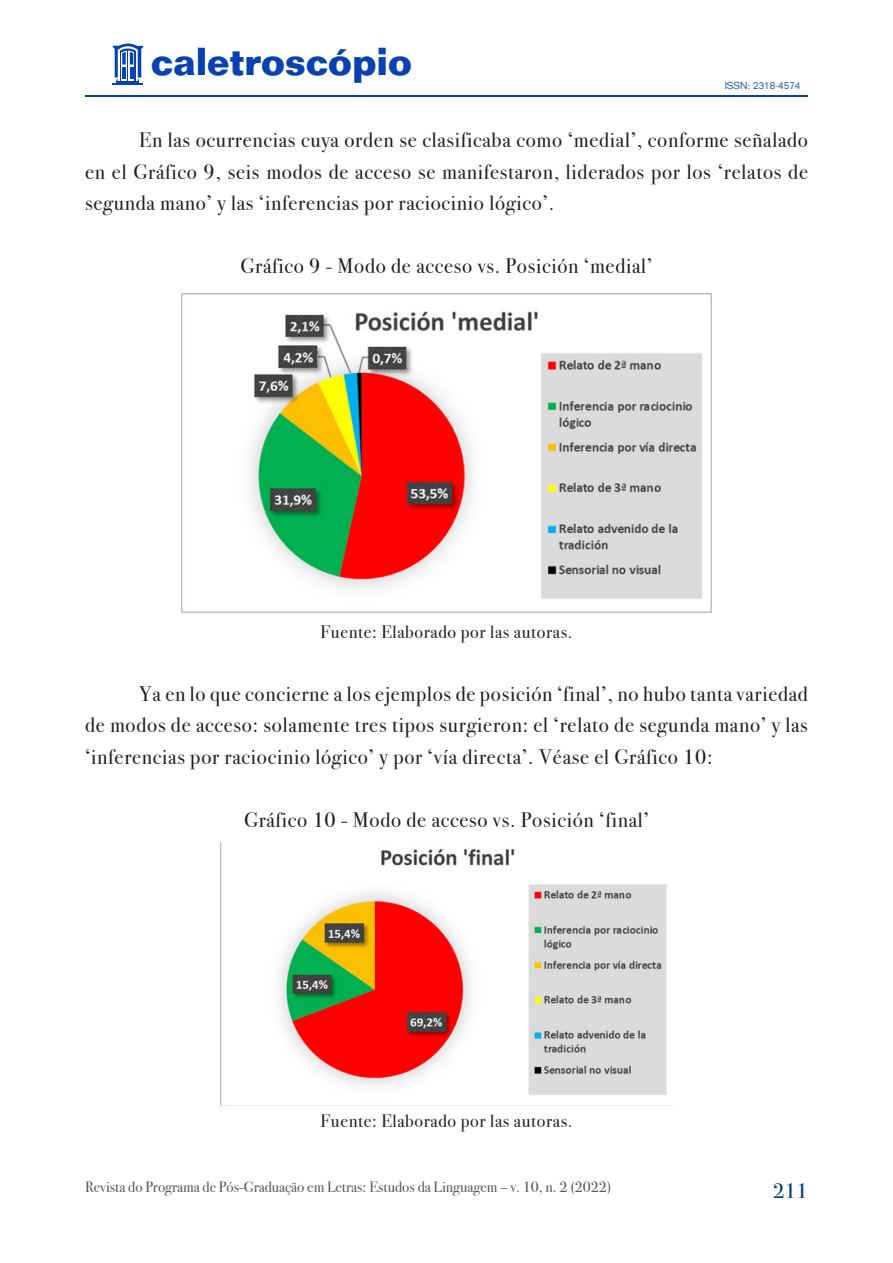
<style>
.page{position:relative;width:893px;height:1263px;background:#fff}
.page>*{position:absolute;margin:0;border:0;box-sizing:border-box;transform-origin:0 0}
.t1{font:700 38.1px "Folio Std";color:#0842b0;scale:.96 1}
.Estilo_de_parágrafo{font:21px/31.5px "Bodoni Svty Two ITCTT";letter-spacing:.035em;color:#231f20;text-align:justify}
.t2{font:21px "Bodoni Svty Two ITCTT";color:#004071;scale:1.05 1}
.Estilo_de_parágrafo-2{font:18px "Bodoni Svty Two ITCTT";letter-spacing:.035em;color:#231f20}
.t3{font:15px "Bodoni Svty Two ITCTT";color:#57585a}
.t4{font:300 9.9px "Folio Std";color:#0842b0}
</style>
<div class="page">
<hr style="left:85px;top:96px;width:580px;height:1px;background:#0842b0">
<hr style="left:238px;top:96px;width:570px;height:1px;background:#0842b0">
<hr style="left:113px;top:83px;width:30px;height:1px;background:#0842b0">
<svg style="left:112px;top:43px;width:31px;height:40px"></svg>
<img style="left:181px;top:293px;width:531px;height:319px">
<img style="left:220px;top:842px;width:453px;height:264px">
<h1 class="t1" style="left:151px;top:38px;width:273px">caletroscópio</h1>
<p class="t4" style="left:725px;top:80px;width:77px">ISSN: 2318-4574</p>
<p class="Estilo_de_parágrafo" style="left:85px;top:122px;width:724px;text-indent:54px">En las ocurrencias cuya orden se clasificaba como ‘medial’, conforme señalado en el Gráfico 9, seis modos de acceso se manifestaron, liderados por los ‘relatos de segunda mano’ y las ‘inferencias por raciocinio lógico’.</p>
<p class="Estilo_de_parágrafo" style="left:241px;top:248px;width:413px">Gráfico 9 - Modo de acceso vs. Posición ‘medial’</p>
<p class="Estilo_de_parágrafo-2" style="left:320px;top:617px;width:253px">Fuente: Elaborado por las autoras.</p>
<p class="Estilo_de_parágrafo" style="left:85px;top:676px;width:724px;text-indent:54px">Ya en lo que concierne a los ejemplos de posición ‘final’, no hubo tanta variedad de modos de acceso: solamente tres tipos surgieron: el ‘relato de segunda mano’ y las ‘inferencias por raciocinio lógico’ y por ‘vía directa’. Véase el Gráfico 10:</p>
<p class="Estilo_de_parágrafo" style="left:244px;top:802px;width:406px">Gráfico 10 - Modo de acceso vs. Posición ‘final’</p>
<p class="Estilo_de_parágrafo-2" style="left:320px;top:1106px;width:253px">Fuente: Elaborado por las autoras.</p>
<p class="t3" style="left:85px;top:1175px;width:528px">Revista do Programa de Pós-Graduação em Letras: Estudos da Linguagem – v. 10, n. 2 (2022)</p>
<p class="t2" style="left:773px;top:1174px;width:35px">211</p>
</div>
